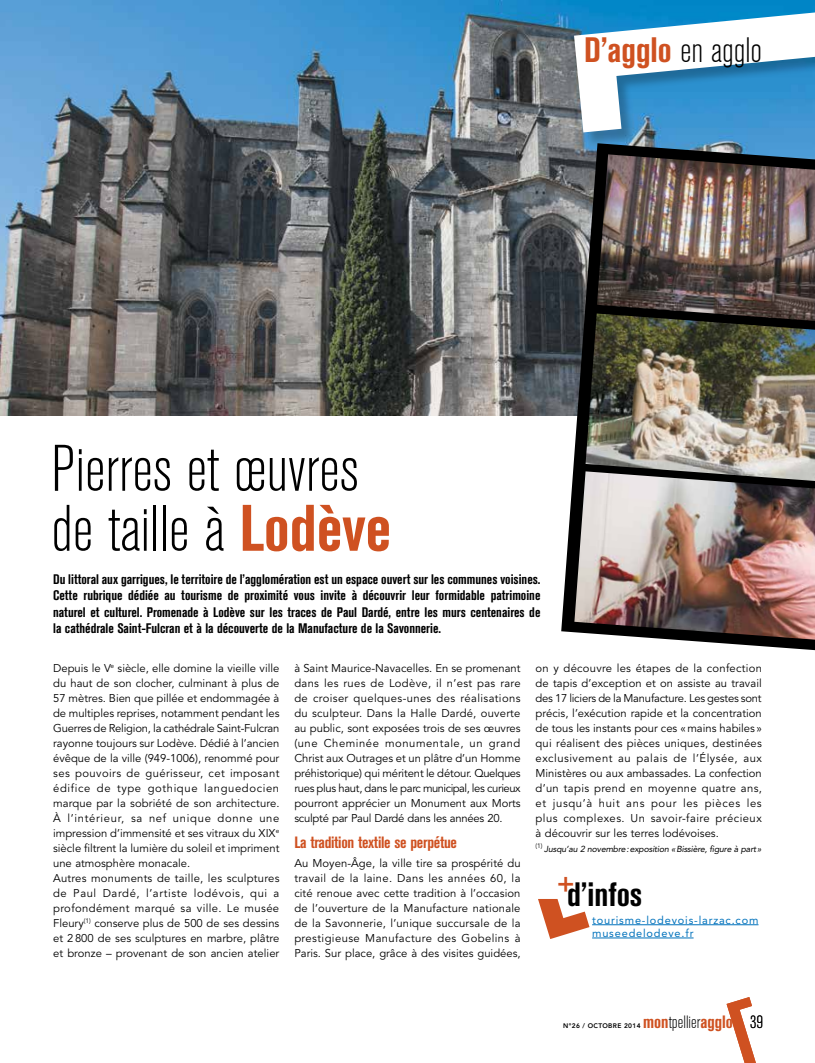
<style>
.page{position:relative;width:815px;height:1063px;background:#fff}
.page>*{position:absolute;margin:0;border:0;box-sizing:border-box;transform-origin:0 0}
.t1{font:300 condensed 65px/60px "Akzidenz Grotesk BE";color:#000}
.t2{font:700 condensed 35px "Akzidenz Grotesk BE";color:#cf5121}
.t3{font:700 condensed 33.5px "Akzidenz Grotesk BE";color:#000}
.t4{font:700 condensed 33.5px "Akzidenz Grotesk BE";color:#cf5121}
.t5{font:300 condensed 17.75px "Akzidenz Grotesk BE";color:#000}
.t6{font:700 condensed 16.25px "Akzidenz Grotesk BE";letter-spacing:-.02em;color:#cf5121}
.Plaisir_d_Agglo_Tari{font:700 condensed 13.75px/16.5px "Akzidenz Grotesk BE";color:#000;text-align:justify}
.t7{font:11.25px/15px "Avenir";color:#000;text-align:justify}
.t8{font:11px "Avenir";letter-spacing:.075em;color:#0072bc}
.t9{font:italic 8.75px "Avenir";letter-spacing:-.02em;color:#000}
.t10{font:800 6.62px "Avenir";letter-spacing:.05em;color:#000}
.s1{font-weight:300;color:#000}
.s2{font-weight:700;color:#cf5121}
</style>
<div class="page">
<svg style="left:538px;top:899px;width:51px;height:40px"></svg>
<hr style="left:592px;top:924px;width:166px;height:1px;background:#0072bc">
<hr style="left:592px;top:938px;width:102px;height:1px;background:#0072bc">
<svg style="left:727px;top:997px;width:29px;height:66px"></svg>
<img style="left:0;top:0;width:815px;height:416px">
<svg style="left:561px;top:143px;width:254px;height:507px"></svg>
<img style="left:597px;top:154px;width:218px;height:160px">
<img style="left:586px;top:314px;width:229px;height:157px">
<img style="left:574px;top:471px;width:241px;height:169px">
<div style="left:576px;top:7px;width:239px;height:141px;background:#000;opacity:.25"></div>
<svg style="left:574px;top:12px;width:241px;height:120px"></svg>
<p class="t2" style="left:584px;top:30px;width:179px">D’agglo <span class="s1">en agglo</span></p>
<p class="t1" style="left:51px;top:440px;width:342px">Pierres et œuvres de taille à <span class="s2">Lodève</span></p>
<p class="Plaisir_d_Agglo_Tari" style="left:53px;top:571px;width:489px">Du littoral aux garrigues, le territoire de l’agglomération est un espace ouvert sur les communes voisines.<br>Cette rubrique dédiée au tourisme de proximité vous invite à découvrir leur formidable patrimoine naturel et culturel. Promenade à Lodève sur les traces de Paul Dardé, entre les murs centenaires de la cathédrale Saint-Fulcran et à la découverte de la Manufacture de la Savonnerie.</p>
<p class="t7" style="left:53px;top:660px;width:228px">Depuis le V<sup>e</sup> siècle, elle domine la vieille ville du haut de son clocher, culminant à plus de 57 mètres. Bien que pillée et endommagée à de multiples reprises, notamment pendant les Guerres de Religion, la cathédrale Saint-Fulcran rayonne toujours sur Lodève. Dédié à l’ancien évêque de la ville (949-1006), renommé pour ses pouvoirs de guérisseur, cet imposant édifice de type gothique languedocien marque par la sobriété de son architecture.<br>À l’intérieur, sa nef unique donne une impression d’immensité et ses vitraux du XIX<sup>e </sup>siècle filtrent la lumière du soleil et impriment une atmosphère monacale.</p>
<p class="t7" style="left:53px;top:870px;width:228px">Autres monuments de taille, les sculptures de Paul Dardé, l’artiste lodévois, qui a profondément marqué sa ville. Le musée Fleury<sup>(1)</sup> conserve plus de 500 de ses dessins et 2800 de ses sculptures en marbre, plâtre et bronze – provenant de son ancien atelier</p>
<p class="t7" style="left:536px;top:660px;width:228px">on y découvre les étapes de la confection de tapis d’exception et on assiste au travail des 17 liciers de la Manufacture. Les gestes sont précis, l’exécution rapide et la concentration de tous les instants pour ces «mains habiles » qui réalisent des pièces uniques, destinées exclusivement au palais de l’Élysée, aux Ministères ou aux ambassades. La confection d’un tapis prend en moyenne quatre ans, et jusqu’à huit ans pour les pièces les plus complexes. Un savoir-faire précieux à découvrir sur les terres lodévoises.</p>
<p class="t9" style="left:536px;top:843px;width:227px"><sup>(1)</sup> Jusqu’au 2 novembre:exposition «Bissière, figure à part»</p>
<p class="t4" style="left:558px;top:863px;width:18px">+</p>
<p class="t7" style="left:294px;top:660px;width:228px">à Saint Maurice-Navacelles. En se promenant dans les rues de Lodève, il n’est pas rare de croiser quelques-unes des réalisations du sculpteur. Dans la Halle Dardé, ouverte au public, sont exposées trois de ses œuvres (une Cheminée monumentale, un grand Christ aux Outrages et un plâtre d’un Homme préhistorique) qui méritent le détour. Quelques rues plus haut, dans le parc municipal, les curieux pourront apprécier un Monument aux Morts sculpté par Paul Dardé dans les années 20.</p>
<p class="t6" style="left:294px;top:833px;width:164px">La tradition textile se perpétue</p>
<p class="t7" style="left:294px;top:856px;width:228px">Au Moyen-Âge, la ville tire sa prospérité du travail de la laine. Dans les années 60, la cité renoue avec cette tradition à l’occasion de l’ouverture de la Manufacture nationale de la Savonnerie, l’unique succursale de la prestigieuse Manufacture des Gobelins à Paris. Sur place, grâce à des visites guidées,</p>
<p class="t3" style="left:567px;top:876px;width:77px">d’infos</p>
<p class="t8" style="left:592px;top:913px;width:168px">tourisme-lodevois-larzac.com</p>
<p class="t8" style="left:592px;top:927px;width:103px">museedelodeve.fr</p>
<p class="t10" style="left:563px;top:1021px;width:79px">N°26 / OCTOBRE 2014</p>
<p class="t5" style="left:643px;top:1012px;width:121px"><span class="s2">mon</span>tpellier<span class="s2">agglo</span> 39</p>
</div>
